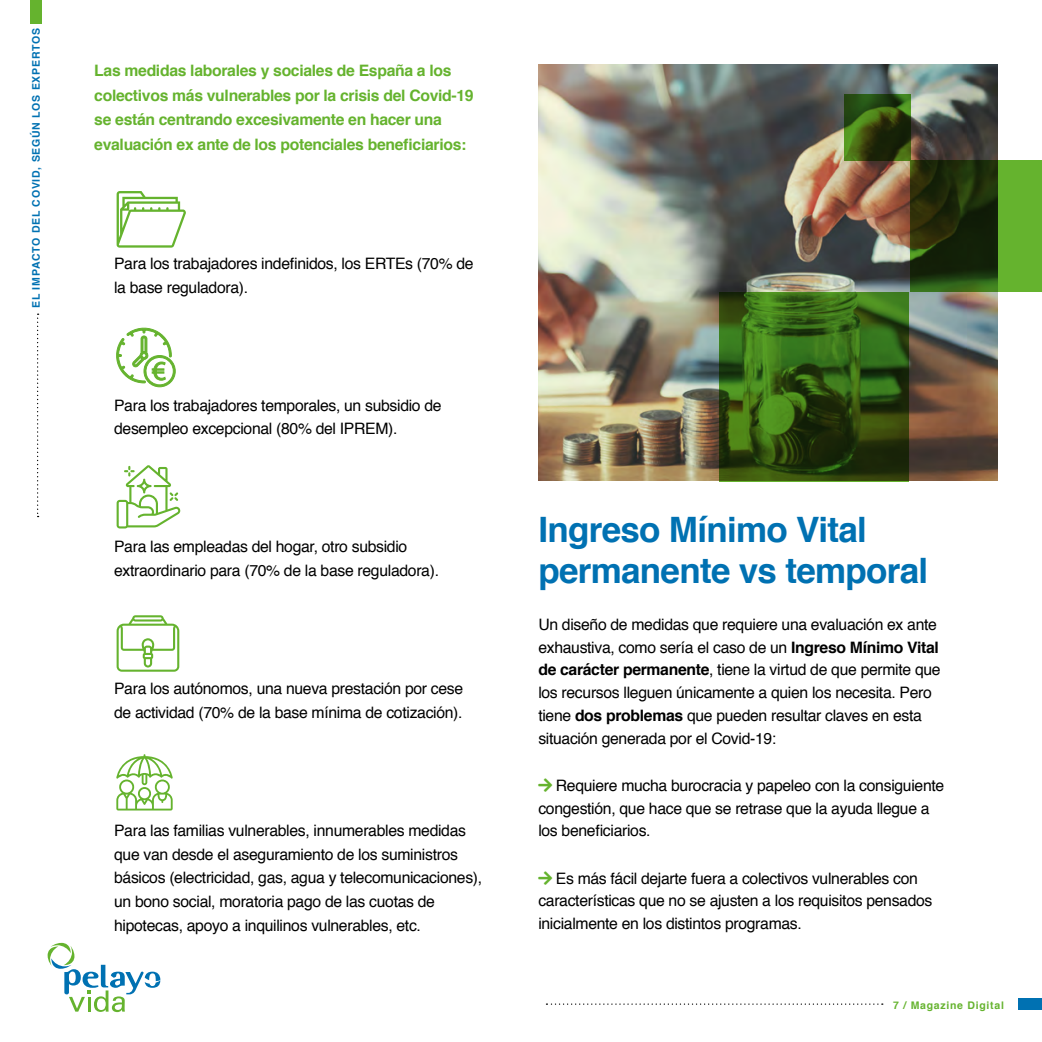
<style>
.page{position:relative;width:1042px;height:1042px;background:#fff}
.page>*{position:absolute;margin:0;border:0;box-sizing:border-box;transform-origin:0 0}
.t1{font:700 35px/40.2px "Helvetica";letter-spacing:-.02em;color:#0071b2}
.t2{font:15.75px/22.8px "Helvetica";letter-spacing:-.02em;color:#000}
.t3{font:700 15.75px/24.5px "Helvetica";letter-spacing:-.02em;color:#65b32e}
.t4{font:700 10.5px "Helvetica";letter-spacing:.07em;color:#0071b2}
.t5{font:700 10.5px "Helvetica";letter-spacing:.07em;color:#65b32e}
.s1{font-weight:700}
.s2{color:#65b32e}
</style>
<div class="page">
<svg style="left:37px;top:314px;width:2px;height:203px"></svg>
<svg style="left:546px;top:1003px;width:337px;height:2px"></svg>
<div style="left:31px;top:0;width:11px;height:23px;background:#65b32e"></div>
<div style="left:1019px;top:998px;width:23px;height:11px;background:#0071b2"></div>
<svg style="left:48px;top:943px;width:112px;height:69px"></svg>
<img style="left:538px;top:64px;width:459px;height:417px">
<svg style="left:719px;top:292px;width:189px;height:189px;background:#325913"></svg>
<svg style="left:910px;top:160px;width:132px;height:132px;background:#375c16"></svg>
<svg style="left:844px;top:94px;width:66px;height:66px;background:#314d10"></svg>
<svg style="left:117px;top:191px;width:69px;height:57px"></svg>
<svg style="left:116px;top:327px;width:60px;height:60px"></svg>
<svg style="left:117px;top:465px;width:63px;height:63px"></svg>
<svg style="left:117px;top:615px;width:62px;height:57px"></svg>
<svg style="left:116px;top:754px;width:57px;height:56px"></svg>
<p class="t4" style="left:28px;top:308px;width:281px;rotate:-90deg">EL IMPACTO DEL COVID, SEGÚN LOS EXPERTOS</p>
<p class="t3" style="left:94px;top:59px;width:381px">Las medidas laborales y sociales de España a los colectivos más vulnerables por la crisis del Covid-19 se están centrando excesivamente en hacer una evaluación ex ante de los potenciales beneficiarios:</p>
<p class="t2" style="left:114px;top:252px;width:361px;line-height:23.6px">Para los trabajadores indefinidos, los ERTEs (70% de la base reguladora).</p>
<p class="t2" style="left:114px;top:394px;width:329px;line-height:23.6px">Para los trabajadores temporales, un subsidio de desempleo excepcional (80% del IPREM).</p>
<p class="t2" style="left:114px;top:535px;width:326px;line-height:23.6px">Para las empleadas del hogar, otro subsidio extraordinario para (70% de la base reguladora).</p>
<p class="t2" style="left:114px;top:677px;width:351px;line-height:23.6px">Para los autónomos, una nueva prestación por cese de actividad (70% de la base mínima de cotización).</p>
<p class="t2" style="left:114px;top:819px;width:370px;line-height:23.6px">Para las familias vulnerables, innumerables medidas que van desde el aseguramiento de los suministros básicos (electricidad, gas, agua y telecomunicaciones), un bono social, moratoria pago de las cuotas de hipotecas, apoyo a inquilinos vulnerables, etc.</p>
<h1 class="t1" style="left:538px;top:510px;width:391px">Ingreso Mínimo Vital permanente vs temporal</h1>
<p class="t2" style="left:538px;top:613px;width:404px">Un diseño de medidas que requiere una evaluación ex ante exhaustiva, como sería el caso de un <span class="s1">Ingreso Mínimo Vital de carácter permanente</span>, tiene la virtud de que permite que los recursos lleguen únicamente a quien los necesita. Pero tiene <span class="s1">dos problemas</span> que pueden resultar claves en esta situación generada por el Covid-19:</p>
<p class="t2" style="left:538px;top:774px;width:407px"><span class="s2">□▼</span> Requiere mucha burocracia y papeleo con la consiguiente congestión, que hace que se retrase que la ayuda llegue a los beneficiarios.</p>
<p class="t2" style="left:538px;top:867px;width:396px"><span class="s2">□▼</span> Es más fácil dejarte fuera a colectivos vulnerables con características que no se ajusten a los requisitos pensados inicialmente en los distintos programas.</p>
<p class="t5" style="left:893px;top:996px;width:112px">7 / Magazine Digital</p>
</div>
